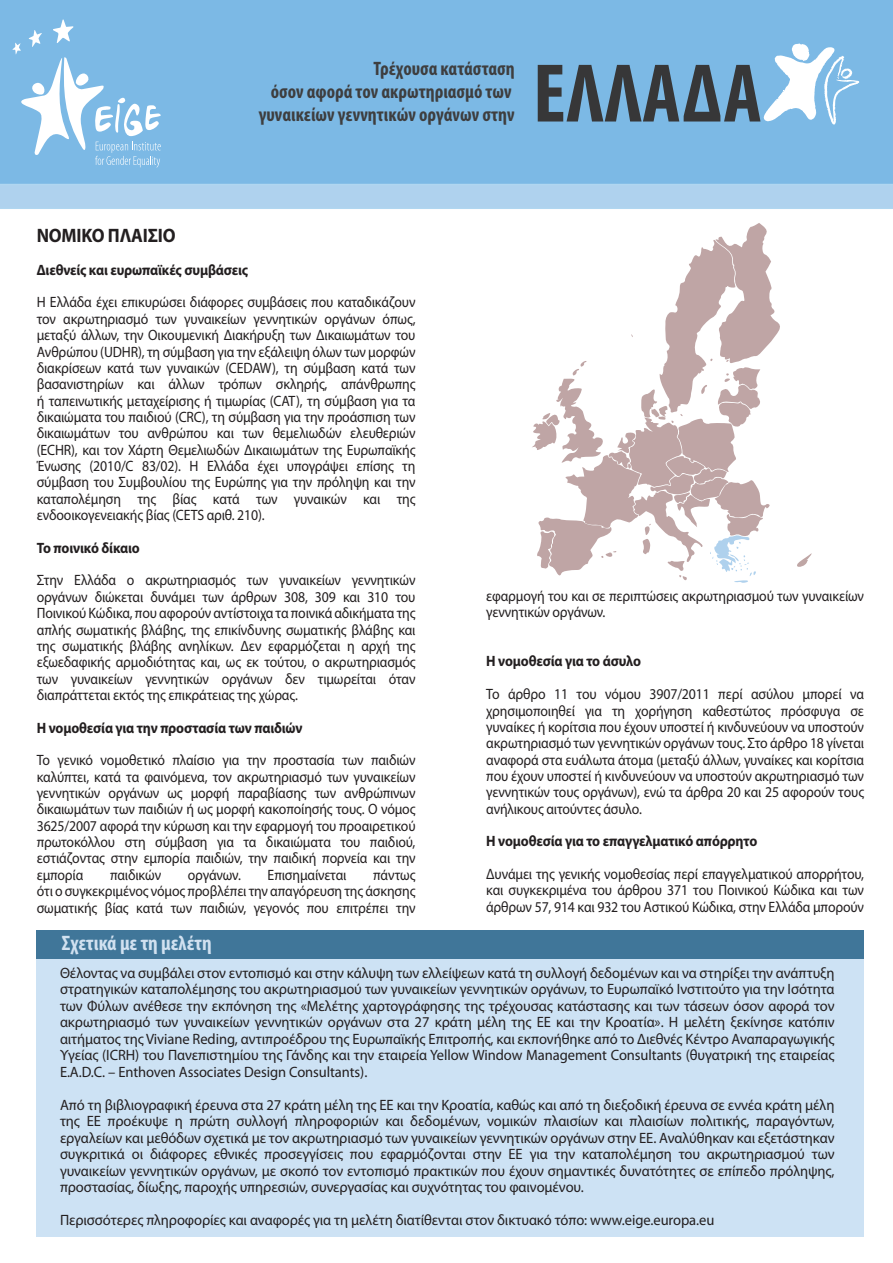
<style>
.page{position:relative;width:893px;height:1263px;background:#fff}
.page>*{position:absolute;margin:0;border:0;box-sizing:border-box;transform-origin:0 0}
.t1{font:700 condensed 84px "Myriad Pro";color:#373738}
.t2{font:700 condensed 21px "Myriad Pro";color:#d1e1f0}
.t3{font:700 condensed 19.5px/23.4px "Myriad Pro";color:#3e3e3f;text-align:right}
.t4{font:700 19.5px "Myriad Pro";letter-spacing:-.01em;color:#231f20;scale:.92 1}
.t5{font:15px/16.4px "Myriad Pro";letter-spacing:-.01em;color:#231f20;text-align:justify;scale:.92 1}
.t6{font:15px/16.5px "Myriad Pro";letter-spacing:-.01em;color:#231f20;text-align:justify}
.t7{font:700 15px "Myriad Pro";letter-spacing:-.01em;color:#231f20;scale:.92 1}
</style>
<div class="page">
<div style="left:0;top:0;width:893px;height:185px;background:#7cb9e5"></div>
<div style="left:0;top:184px;width:893px;height:25px;background:#afd2ee"></div>
<svg style="left:797px;top:553px;width:15px;height:14px"></svg>
<svg style="left:538px;top:223px;width:242px;height:360px"></svg>
<svg style="left:764px;top:44px;width:95px;height:80px"></svg>
<div style="left:37px;top:958px;width:827px;height:279px;background:#cde2f4"></div>
<div style="left:37px;top:930px;width:827px;height:28px;background:#407699"></div>
<svg style="left:13px;top:19px;width:148px;height:149px"></svg>
<h3 class="t3" style="left:259px;top:57px;width:258px">Τρέχουσα κατάσταση<br>όσον αφορά τον ακρωτηριασμό των γυναικείων γεννητικών οργάνων στην</h3>
<h1 class="t1" style="left:533px;top:47px;width:230px">ΕΛΛΑ∆Α</h1>
<h3 class="t4" style="left:37px;top:225px;width:153px">ΝΟΜΙΚΟ ΠΛΑΙΣΙΟ</h3>
<p class="t7" style="left:37px;top:261px;width:231px">∆ιεθνείς και ευρωπαϊκές συμβάσεις</p>
<p class="t5" style="left:37px;top:295px;width:413px">Η Ελλάδα έχει επικυρώσει διάφορες συμβάσεις που καταδικάζουν τον ακρωτηριασμό των γυναικείων γεννητικών οργάνων όπως, μεταξύ άλλων, την Οικουμενική ∆ιακήρυξη των ∆ικαιωμάτων του Ανθρώπου (UDHR), τη σύμβαση για την εξάλειψη όλων των μορφών διακρίσεων κατά των γυναικών (CEDAW), τη σύμβαση κατά των βασανιστηρίων και άλλων τρόπων σκληρής, απάνθρωπης ή ταπεινωτικής μεταχείρισης ή τιμωρίας (CAT), τη σύμβαση για τα δικαιώματα του παιδιού (CRC), τη σύμβαση για την προάσπιση των δικαιωμάτων του ανθρώπου και των θεμελιωδών ελευθεριών (ECHR), και τον Χάρτη Θεμελιωδών ∆ικαιωμάτων της Ευρωπαϊκής Ένωσης (2010/C 83/02). Η Ελλάδα έχει υπογράψει επίσης τη σύμβαση του Συμβουλίου της Ευρώπης για την πρόληψη και την καταπολέμηση της βίας κατά των γυναικών και της ενδοοικογενειακής βίας (CETS αριθ. 210).</p>
<p class="t7" style="left:37px;top:539px;width:114px">Το ποινικό δίκαιο</p>
<p class="t5" style="left:37px;top:572px;width:413px">Στην Ελλάδα ο ακρωτηριασμός των γυναικείων γεννητικών οργάνων διώκεται δυνάμει των άρθρων 308, 309 και 310 του Ποινικού Κώδικα, που αφορούν αντίστοιχα τα ποινικά αδικήματα της απλής σωματικής βλάβης, της επικίνδυνης σωματικής βλάβης και της σωματικής βλάβης ανηλίκων. ∆εν εφαρμόζεται η αρχή της εξωεδαφικής αρμοδιότητας και, ως εκ τούτου, ο ακρωτηριασμός των γυναικείων γεννητικών οργάνων δεν τιμωρείται όταν διαπράττεται εκτός της επικράτειας της χώρας.</p>
<p class="t7" style="left:37px;top:719px;width:290px">Η νομοθεσία για την προστασία των παιδιών</p>
<p class="t5" style="left:37px;top:752px;width:413px">Το γενικό νομοθετικό πλαίσιο για την προστασία των παιδιών καλύπτει, κατά τα φαινόμενα, τον ακρωτηριασμό των γυναικείων γεννητικών οργάνων ως μορφή παραβίασης των ανθρώπινων δικαιωμάτων των παιδιών ή ως μορφή κακοποίησής τους. Ο νόμος 3625/2007 αφορά την κύρωση και την εφαρμογή του προαιρετικού πρωτοκόλλου στη σύμβαση για τα δικαιώματα του παιδιού, εστιάζοντας στην εμπορία παιδιών, την παιδική πορνεία και την εμπορία</p>
<p class="t5" style="left:110px;top:867px;width:57px">παιδικών</p>
<p class="t5" style="left:188px;top:867px;width:59px">οργάνων.</p>
<p class="t5" style="left:268px;top:867px;width:87px">Επισημαίνεται</p>
<p class="t5" style="left:37px;top:867px;width:413px;text-indent:336px">πάντως ότι ο συγκεκριμένος νόμος προβλέπει την απαγόρευση της άσκησης σωματικής βίας κατά των παιδιών, γεγονός που επιτρέπει την</p>
<h2 class="t2" style="left:62px;top:931px;width:151px">Σχετικά με τη μελέτη</h2>
<p class="t5" style="left:486px;top:588px;width:412px">εφαρμογή του και σε περιπτώσεις ακρωτηριασμού των γυναικείων γεννητικών οργάνων.</p>
<p class="t7" style="left:486px;top:653px;width:170px">Η νομοθεσία για το άσυλο</p>
<p class="t5" style="left:486px;top:686px;width:412px">Το άρθρο 11 του νόμου 3907/2011 περί ασύλου μπορεί να χρησιμοποιηθεί για τη χορήγηση καθεστώτος πρόσφυγα σε γυναίκες ή κορίτσια που έχουν υποστεί ή κινδυνεύουν να υποστούν ακρωτηριασμό των γεννητικών οργάνων τους. Στο άρθρο 18 γίνεται αναφορά στα ευάλωτα άτομα (μεταξύ άλλων, γυναίκες και κορίτσια που έχουν υποστεί ή κινδυνεύουν να υποστούν ακρωτηριασμό των γεννητικών τους οργάνων), ενώ τα άρθρα 20 και 25 αφορούν τους ανήλικους αιτούντες άσυλο.</p>
<p class="t7" style="left:486px;top:833px;width:296px">Η νομοθεσία για το επαγγελματικό απόρρητο</p>
<p class="t5" style="left:486px;top:866px;width:412px">∆υνάμει της γενικής νομοθεσίας περί επαγγελματικού απορρήτου, και συγκεκριμένα του άρθρου 371 του Ποινικού Κώδικα και των άρθρων 57, 914 και 932 του Αστικού Κώδικα, στην Ελλάδα μπορούν</p>
<p class="t6" style="left:60px;top:965px;width:776px">Θέλοντας να συμβάλει στον εντοπισμό και στην κάλυψη των ελλείψεων κατά τη συλλογή δεδομένων και να στηρίξει την ανάπτυξη στρατηγικών καταπολέμησης του ακρωτηριασμού των γυναικείων γεννητικών οργάνων, το Ευρωπαϊκό Ινστιτούτο για την Ισότητα των Φύλων ανέθεσε την εκπόνηση της «Μελέτης χαρτογράφησης της τρέχουσας κατάστασης και των τάσεων όσον αφορά τον ακρωτηριασμό των γυναικείων γεννητικών οργάνων στα 27 κράτη μέλη της ΕΕ και την Κροατία». Η μελέτη ξεκίνησε κατόπιν αιτήματος της Viviane Reding, αντιπροέδρου της Ευρωπαϊκής Επιτροπής, και εκπονήθηκε από το ∆ιεθνές Κέντρο Αναπαραγωγικής Υγείας (ICRH) του Πανεπιστημίου της Γάνδης και την εταιρεία Yellow Window Management Consultants (θυγατρική της εταιρείας E.A.D.C. – Enthoven Associates Design Consultants).</p>
<p class="t6" style="left:60px;top:1097px;width:776px">Από τη βιβλιογραφική έρευνα στα 27 κράτη μέλη της ΕΕ και την Κροατία, καθώς και από τη διεξοδική έρευνα σε εννέα κράτη μέλη της ΕΕ προέκυψε η πρώτη συλλογή πληροφοριών και δεδομένων, νομικών πλαισίων και πλαισίων πολιτικής, παραγόντων, εργαλείων και μεθόδων σχετικά με τον ακρωτηριασμό των γυναικείων γεννητικών οργάνων στην ΕΕ. Αναλύθηκαν και εξετάστηκαν συγκριτικά οι διάφορες εθνικές προσεγγίσεις που εφαρμόζονται στην ΕΕ για την καταπολέμηση του ακρωτηριασμού των γυναικείων γεννητικών οργάνων, με σκοπό τον εντοπισμό πρακτικών που έχουν σημαντικές δυνατότητες σε επίπεδο πρόληψης, προστασίας, δίωξης, παροχής υπηρεσιών, συνεργασίας και συχνότητας του φαινομένου.</p>
<p class="t6" style="left:60px;top:1212px;width:656px">Περισσότερες πληροφορίες και αναφορές για τη μελέτη διατίθενται στον δικτυακό τόπο: www.eige.europa.eu</p>
</div>
